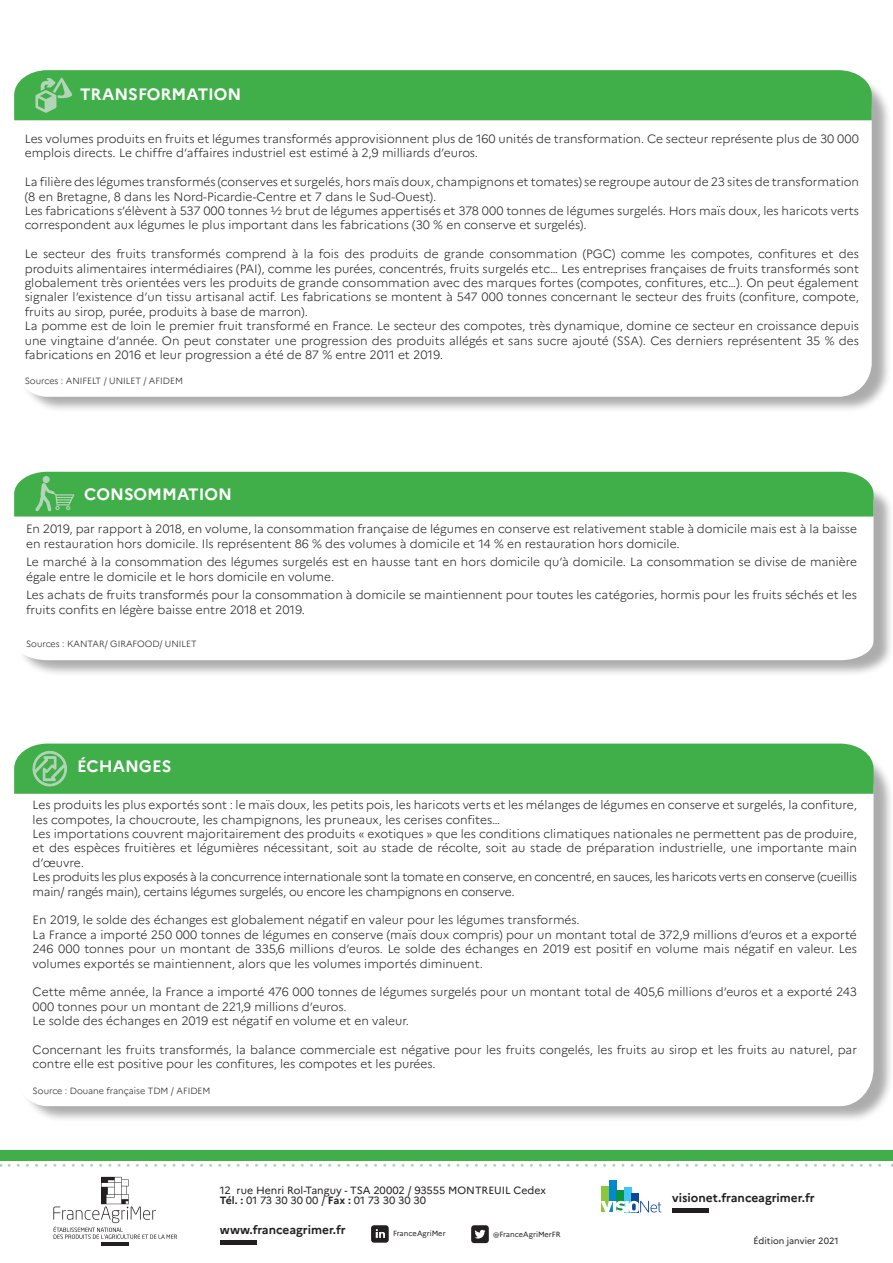
<style>
.page{position:relative;width:893px;height:1263px;background:#fff}
.page>*{position:absolute;margin:0;border:0;box-sizing:border-box;transform-origin:0 0}
.t1{font:700 16.5px "Marianne";color:#fff}
.t2{font:300 12px/14.4px "Marianne";color:#231f20}
.t3{font:300 12px/14.4px "Marianne";letter-spacing:-.02em;color:#231f20}
.CORPS_DE_TEXTE{font:700 12px "Marianne";color:#231f20}
.CORPS_DE_TEXTE-2{font:10.5px "Marianne";color:#231f20}
.t4{font:300 9px "Marianne";color:#231f20}
.t5{font:9px "Marianne";color:#231f20}
.SOURCE{font:7.5px "Marianne";color:#231f20}
.s1{font-weight:700}
</style>
<div class="page">
<div style="left:18px;top:76px;width:874px;height:337px;background:#231f20;opacity:.37"></div>
<div style="left:14px;top:75px;width:858px;height:322px;background:#fff;border-radius:34px"></div>
<div style="left:18px;top:751px;width:875px;height:372px;background:#231f20;opacity:.37"></div>
<svg style="left:18px;top:794px;width:855px;height:312px"></svg>
<div style="left:18px;top:482px;width:875px;height:195px;background:#231f20;opacity:.37"></div>
<svg style="left:14px;top:516px;width:859px;height:144px"></svg>
<div style="left:14px;top:744px;width:859px;height:50px;background:#40ae49"></div>
<div style="left:14px;top:472px;width:859px;height:44px;background:#40ae49"></div>
<div style="left:221px;top:1240px;width:36px;height:5px;background:#231f20"></div>
<hr style="left:672px;top:1208px;width:37px;height:4px;background:#231f20">
<svg style="left:471px;top:1225px;width:18px;height:18px"></svg>
<svg style="left:371px;top:1225px;width:18px;height:18px"></svg>
<div style="left:601px;top:1186px;width:8px;height:26px;background:#8bc63e"></div>
<div style="left:609px;top:1180px;width:7px;height:32px;background:#0089cf"></div>
<div style="left:616px;top:1190px;width:8px;height:22px;background:#0d9344"></div>
<div style="left:624px;top:1187px;width:7px;height:25px;background:#40c7f4"></div>
<div style="left:631px;top:1193px;width:8px;height:19px;background:#0d499a"></div>
<svg style="left:601px;top:1201px;width:60px;height:11px"></svg>
<hr style="left:101px;top:1242px;width:27px;height:3px;background:#231f20">
<svg style="left:53px;top:1177px;width:124px;height:62px"></svg>
<div style="left:14px;top:70px;width:858px;height:50px;background:#40ae49"></div>
<div style="left:1px;top:1150px;width:892px;height:10px;background:#40ae49"></div>
<svg style="left:9px;top:1164px;width:884px;height:3px"></svg>
<p class="t1" style="left:80px;top:84px;width:163px">TRANSFORMATION</p>
<p class="t2" style="left:25px;top:131px;width:836px">Les volumes produits en fruits et légumes transformés approvisionnent plus de 160 unités de transformation. Ce secteur représente plus de 30 000 emplois directs. Le chiffre d’affaires industriel est estimé à 2,9 milliards d’euros.</p>
<p class="t2" style="left:25px;top:175px;width:836px">La filière des légumes transformés (conserves et surgelés, hors maïs doux, champignons et tomates) se regroupe autour de 23 sites de transformation (8 en Bretagne, 8 dans les Nord-Picardie-Centre et 7 dans le Sud-Ouest).</p>
<p class="t2" style="left:25px;top:203px;width:836px">Les fabrications s’élèvent à 537 000 tonnes ½ brut de légumes appertisés et 378 000 tonnes de légumes surgelés. Hors maïs doux, les haricots verts correspondent aux légumes le plus important dans les fabrications (30 % en conserve et surgelés).</p>
<p class="t2" style="left:25px;top:247px;width:836px;text-align:justify">Le secteur des fruits transformés comprend à la fois des produits de grande consommation (PGC) comme les compotes, confitures et des produits alimentaires intermédiaires (PAI), comme les purées, concentrés, fruits surgelés etc… Les entreprises françaises de fruits transformés sont globalement très orientées vers les produits de grande consommation avec des marques fortes (compotes, confitures, etc…). On peut également signaler l’existence d’un tissu artisanal actif. Les fabrications se montent à 547 000 tonnes concernant le secteur des fruits (confiture, compote, fruits au sirop, purée, produits à base de marron).</p>
<p class="t2" style="left:25px;top:319px;width:836px;text-align:justify">La pomme est de loin le premier fruit transformé en France. Le secteur des compotes, très dynamique, domine ce secteur en croissance depuis une vingtaine d’année. On peut constater une progression des produits allégés et sans sucre ajouté (SSA). Ces derniers représentent 35 % des fabrications en 2016 et leur progression a été de 87 % entre 2011 et 2019.</p>
<p class="t4" style="left:25px;top:375px;width:160px">Sources : ANIFELT / UNILET / AFIDEM</p>
<p class="t1" style="left:84px;top:484px;width:149px">CONSOMMATION</p>
<p class="t2" style="left:26px;top:522px;width:832px">En 2019, par rapport à 2018, en volume, la consommation française de légumes en conserve est relativement stable à domicile mais est à la baisse en restauration hors domicile. Ils représentent 86 % des volumes à domicile et 14 % en restauration hors domicile.</p>
<p class="t2" style="left:26px;top:555px;width:833px">Le marché à la consommation des légumes surgelés est en hausse tant en hors domicile qu’à domicile. La consommation se divise de manière égale entre le domicile et le hors domicile en volume.</p>
<p class="t2" style="left:26px;top:588px;width:833px">Les achats de fruits transformés pour la consommation à domicile se maintiennent pour toutes les catégories, hormis pour les fruits séchés et les fruits confits en légère baisse entre 2018 et 2019.</p>
<p class="t4" style="left:26px;top:639px;width:172px">Sources : KANTAR/ GIRAFOOD/ UNILET</p>
<p class="t1" style="left:77px;top:756px;width:96px">ÉCHANGES</p>
<p class="t2" style="left:33px;top:798px;width:826px">Les produits les plus exportés sont : le maïs doux, les petits pois, les haricots verts et les mélanges de légumes en conserve et surgelés, la confiture, les compotes, la choucroute, les champignons, les pruneaux, les cerises confites…</p>
<p class="t2" style="left:33px;top:826px;width:826px;text-align:justify">Les importations couvrent majoritairement des produits « exotiques » que les conditions climatiques nationales ne permettent pas de produire, et des espèces fruitières et légumières nécessitant, soit au stade de récolte, soit au stade de préparation industrielle, une importante main d’œuvre.</p>
<p class="t3" style="left:33px;top:870px;width:826px">Les produits les plus exposés à la concurrence internationale sont la tomate en conserve, en concentré, en sauces, les haricots verts en conserve (cueillis main/ rangés main), certains légumes surgelés, ou encore les champignons en conserve.</p>
<p class="t2" style="left:33px;top:913px;width:549px">En 2019, le solde des échanges est globalement négatif en valeur pour les légumes transformés.</p>
<p class="t2" style="left:33px;top:927px;width:826px;text-align:justify">La France a importé 250 000 tonnes de légumes en conserve (maïs doux compris) pour un montant total de 372,9 millions d’euros et a exporté 246 000 tonnes pour un montant de 335,6 millions d’euros. Le solde des échanges en 2019 est positif en volume mais négatif en valeur. Les volumes exportés se maintiennent, alors que les volumes importés diminuent.</p>
<p class="t2" style="left:33px;top:985px;width:826px">Cette même année, la France a importé 476 000 tonnes de légumes surgelés pour un montant total de 405,6 millions d’euros et a exporté 243<br>000 tonnes pour un montant de 221,9 millions d’euros.</p>
<p class="t2" style="left:33px;top:1014px;width:378px">Le solde des échanges en 2019 est négatif en volume et en valeur.</p>
<p class="t2" style="left:33px;top:1042px;width:826px">Concernant les fruits transformés, la balance commerciale est négative pour les fruits congelés, les fruits au sirop et les fruits au naturel, par contre elle est positive pour les confitures, les compotes et les purées.</p>
<p class="t4" style="left:33px;top:1085px;width:179px">Source : Douane française TDM / AFIDEM</p>
<p class="CORPS_DE_TEXTE-2" style="left:220px;top:1184px;width:328px">12 rue Henri Rol-Tanguy - TSA 20002 / 93555 MONTREUIL Cedex</p>
<p class="CORPS_DE_TEXTE-2" style="left:220px;top:1194px;width:208px"><span class="s1">Tél. :</span> 01 73 30 30 00 / <span class="s1">Fax :</span> 01 73 30 30 30</p>
<p class="CORPS_DE_TEXTE" style="left:220px;top:1222px;width:127px">www.franceagrimer.fr</p>
<p class="SOURCE" style="left:393px;top:1229px;width:54px">FranceAgriMer</p>
<p class="SOURCE" style="left:493px;top:1229px;width:69px">@FranceAgriMerFR</p>
<p class="CORPS_DE_TEXTE" style="left:672px;top:1190px;width:144px">visionet.franceagrimer.fr</p>
<p class="t5" style="left:754px;top:1235px;width:86px">Édition janvier 2021</p>
</div>
